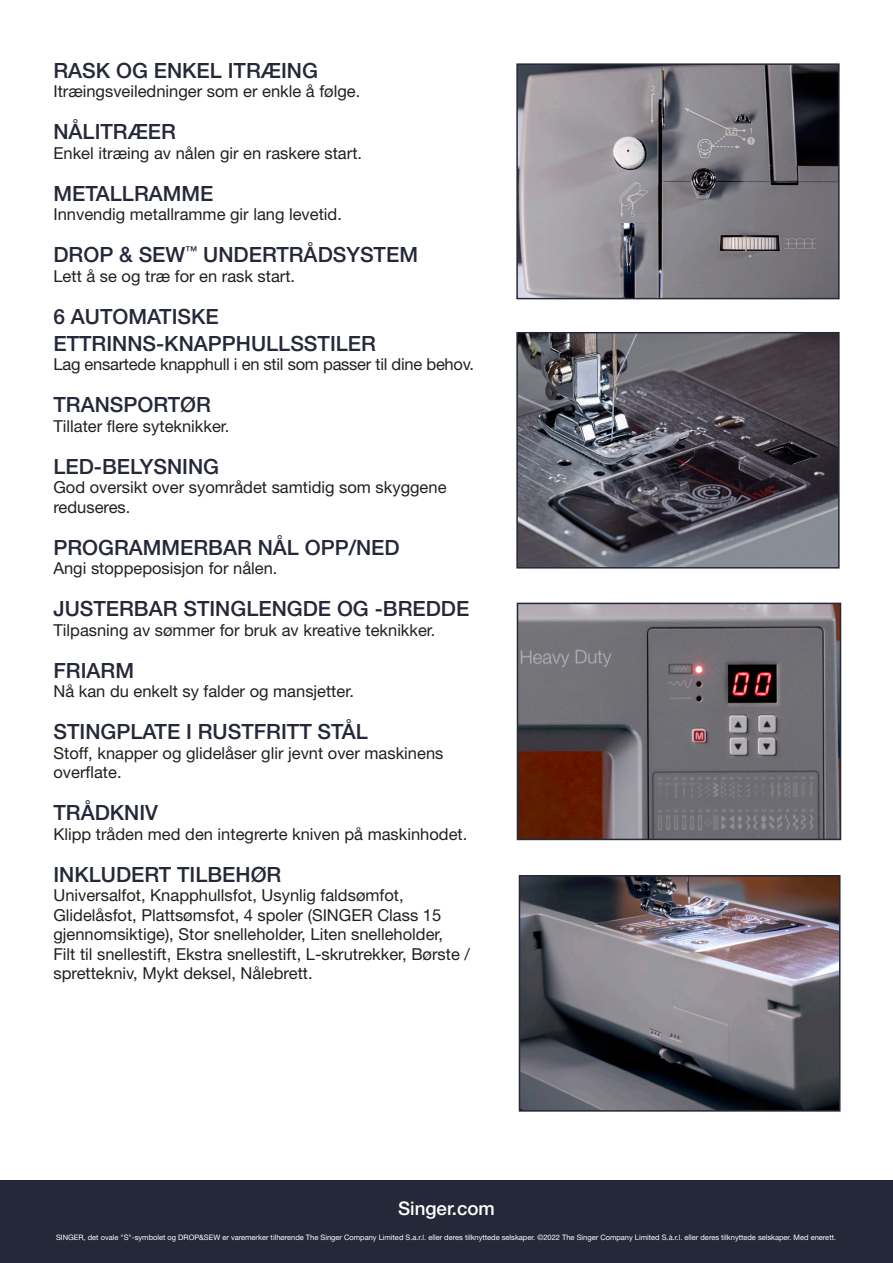
<style>
.page{position:relative;width:893px;height:1263px;background:#fff}
.page>*{position:absolute;margin:0;border:0;box-sizing:border-box;transform-origin:0 0}
.Paragraph_Style_1{font:500 21px/27px "Helvetica Neue LT Std";color:#252839}
.Paragraph_Style_1-2{font:500 18.75px "Helvetica Neue LT Std";color:#fff}
.Paragraph_Style_1-3{font:16.5px/19.5px "Helvetica Neue";color:#231f20}
.Paragraph_Style_1-4{font:7.5px "Helvetica Neue";color:#fff}
</style>
<div class="page">
<img style="left:519px;top:335px;width:318px;height:230px">
<div style="left:516px;top:332px;width:324px;height:236px;border:2px solid #252839"></div>
<img style="left:520px;top:606px;width:318px;height:231px">
<div style="left:517px;top:603px;width:324px;height:237px;border:2px solid #252839"></div>
<div style="left:0;top:1180px;width:893px;height:83px;background:#252839"></div>
<img style="left:519px;top:66px;width:318px;height:230px">
<div style="left:516px;top:63px;width:324px;height:236px;border:2px solid #252839"></div>
<img style="left:522px;top:878px;width:315px;height:231px">
<div style="left:519px;top:875px;width:321px;height:237px;border:2px solid #252839"></div>
<p class="Paragraph_Style_1" style="left:53px;top:56px;width:266px">RASK OG ENKEL ITRÆING</p>
<p class="Paragraph_Style_1-3" style="left:53px;top:81px;width:308px">Itræingsveiledninger som er enkle å følge.</p>
<p class="Paragraph_Style_1" style="left:53px;top:118px;width:124px">NÅLITRÆER</p>
<p class="Paragraph_Style_1-3" style="left:53px;top:143px;width:310px">Enkel itræing av nålen gir en raskere start.</p>
<p class="Paragraph_Style_1" style="left:53px;top:179px;width:161px">METALLRAMME</p>
<p class="Paragraph_Style_1-3" style="left:53px;top:204px;width:290px">Innvendig metallramme gir lang levetid.</p>
<p class="Paragraph_Style_1" style="left:53px;top:241px;width:366px">DROP &amp; SEW<sup>™</sup> UNDERTRÅDSYSTEM</p>
<p class="Paragraph_Style_1-3" style="left:53px;top:266px;width:243px">Lett å se og træ for en rask start.</p>
<p class="Paragraph_Style_1" style="left:53px;top:302px;width:324px">6 AUTOMATISKE<br>ETTRINNS-KNAPPHULLSSTILER</p>
<p class="Paragraph_Style_1-3" style="left:53px;top:354px;width:422px">Lag ensartede knapphull i en stil som passer til dine behov.</p>
<p class="Paragraph_Style_1" style="left:53px;top:391px;width:159px">TRANSPORTØR</p>
<p class="Paragraph_Style_1-3" style="left:53px;top:416px;width:178px">Tillater flere syteknikker.</p>
<p class="Paragraph_Style_1" style="left:53px;top:452px;width:167px">LED-BELYSNING</p>
<p class="Paragraph_Style_1-3" style="left:53px;top:477px;width:395px">God oversikt over syområdet samtidig som skyggene reduseres.</p>
<p class="Paragraph_Style_1" style="left:53px;top:533px;width:348px">PROGRAMMERBAR NÅL OPP/NED</p>
<p class="Paragraph_Style_1-3" style="left:53px;top:558px;width:226px">Angi stoppeposisjon for nålen.</p>
<p class="Paragraph_Style_1" style="left:53px;top:595px;width:417px">JUSTERBAR STINGLENGDE OG -BREDDE</p>
<p class="Paragraph_Style_1-3" style="left:53px;top:620px;width:384px">Tilpasning av sømmer for bruk av kreative teknikker.</p>
<p class="Paragraph_Style_1" style="left:53px;top:656px;width:82px">FRIARM</p>
<p class="Paragraph_Style_1-3" style="left:53px;top:681px;width:302px">Nå kan du enkelt sy falder og mansjetter.</p>
<p class="Paragraph_Style_1" style="left:53px;top:718px;width:316px">STINGPLATE I RUSTFRITT STÅL</p>
<p class="Paragraph_Style_1-3" style="left:53px;top:743px;width:391px">Stoff, knapper og glidelåser glir jevnt over maskinens overflate.</p>
<p class="Paragraph_Style_1" style="left:53px;top:799px;width:106px">TRÅDKNIV</p>
<p class="Paragraph_Style_1-3" style="left:53px;top:824px;width:415px">Klipp tråden med den integrerte kniven på maskinhodet.</p>
<p class="Paragraph_Style_1" style="left:53px;top:860px;width:229px">INKLUDERT TILBEHØR</p>
<p class="Paragraph_Style_1-3" style="left:53px;top:885px;width:418px">Universalfot, Knapphullsfot, Usynlig faldsømfot, Glidelåsfot, Plattsømsfot, 4 spoler (SINGER Class 15 gjennomsiktige), Stor snelleholder, Liten snelleholder,<br>Filt til snellestift, Ekstra snellestift, L-skrutrekker, Børste / sprettekniv, Mykt deksel, Nålebrett.</p>
<p class="Paragraph_Style_1-2" style="left:398px;top:1197px;width:98px">Singer.com</p>
<p class="Paragraph_Style_1-4" style="left:56px;top:1233px;width:782px">SINGER, det ovale "S"-symbolet og DROP&amp;SEW er varemerker tilhørende The Singer Company Limited S.a.r.l. eller deres tilknyttede selskaper. ©2022 The Singer Company Limited S.à.r.l. eller deres tilknyttede selskaper. Med enerett.</p>
</div>
